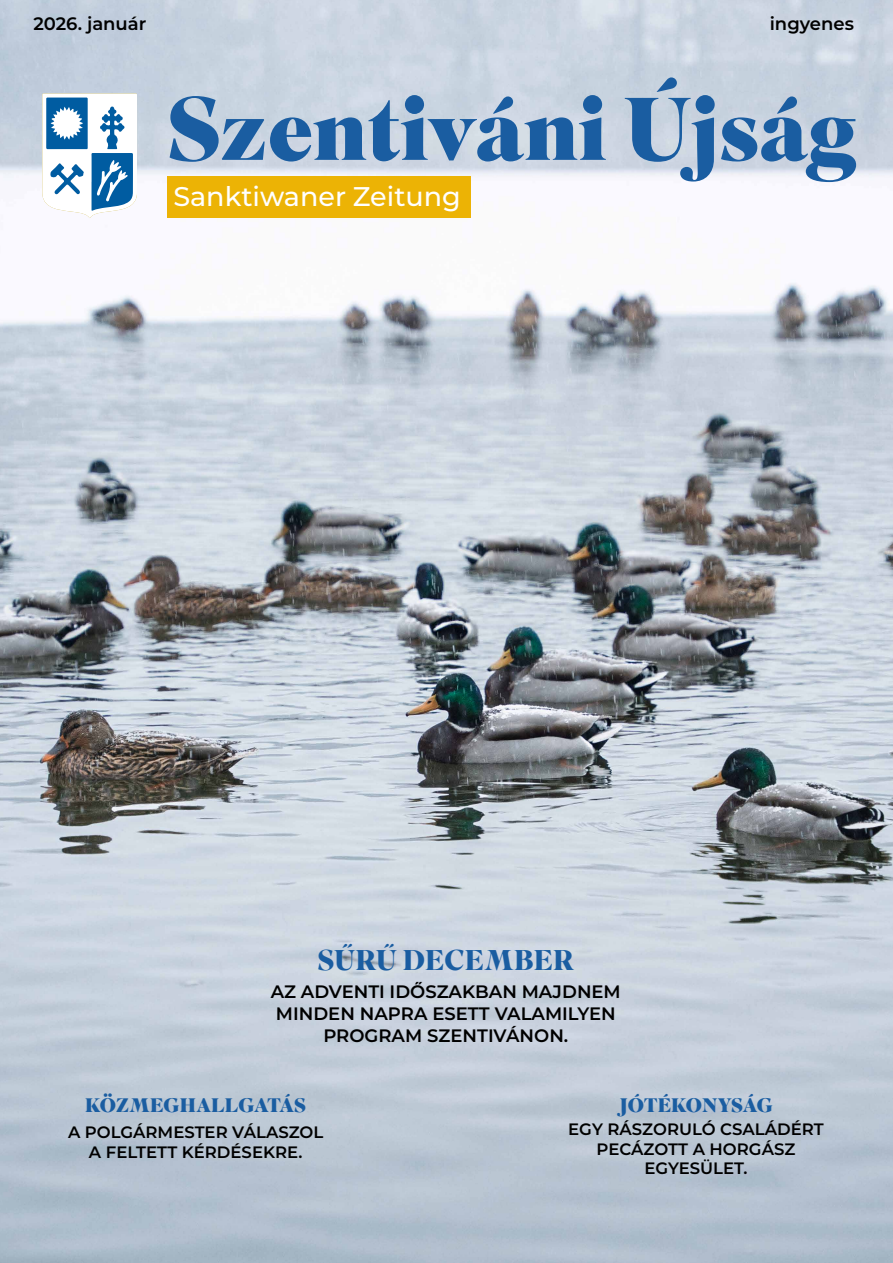
<style>
.page{position:relative;width:893px;height:1263px;background:#fff}
.page>*{position:absolute;margin:0;border:0;box-sizing:border-box;transform-origin:0 0}
.t1{font:900 88.5px "Superior Title";color:#1a5da1}
.t2{font:700 28.5px "Superior Title";letter-spacing:.005em;color:#1a5da1}
.t3{font:500 27px "Montserrat";color:#fff}
.t4{font:900 19.5px "Superior Title";letter-spacing:.005em;color:#1a5da1}
.t5{font:600 18px/21.6px "Montserrat";color:#000;text-align:center}
.t6{font:600 16.5px/19.8px "Montserrat";color:#000;text-align:center}
</style>
<div class="page">
<img style="left:0;top:0;width:893px;height:1263px">
<svg style="left:42px;top:94px;width:95px;height:124px"></svg>
<div style="left:167px;top:176px;width:304px;height:42px;background:#ecb305"></div>
<p class="t5" style="left:33px;top:12px;width:115px">2026. január</p>
<p class="t5" style="left:770px;top:12px;width:86px">ingyenes</p>
<h1 class="t1" style="left:167px;top:73px;width:692px">Szentiváni Újság</h1>
<h3 class="t3" style="left:173px;top:178px;width:289px">Sanktiwaner Zeitung</h3>
<h2 class="t2" style="left:317px;top:942px;width:259px">SŰRŰ DECEMBER</h2>
<p class="t5" style="left:271px;top:980px;width:351px">AZ ADVENTI IDŐSZAKBAN MAJDNEM<br>MINDEN NAPRA ESETT VALAMILYEN<br>PROGRAM SZENTIVÁNON.</p>
<p class="t4" style="left:85px;top:1092px;width:223px">KÖZMEGHALLGATÁS</p>
<p class="t6" style="left:68px;top:1121px;width:257px">A POLGÁRMESTER VÁLASZOL<br>A FELTETT KÉRDÉSEKRE.</p>
<p class="t4" style="left:619px;top:1092px;width:155px">JÓTÉKONYSÁG</p>
<p class="t6" style="left:568px;top:1118px;width:257px">EGY RÁSZORULÓ CSALÁDÉRT<br>PECÁZOTT A HORGÁSZ<br>EGYESÜLET.</p>
</div>
